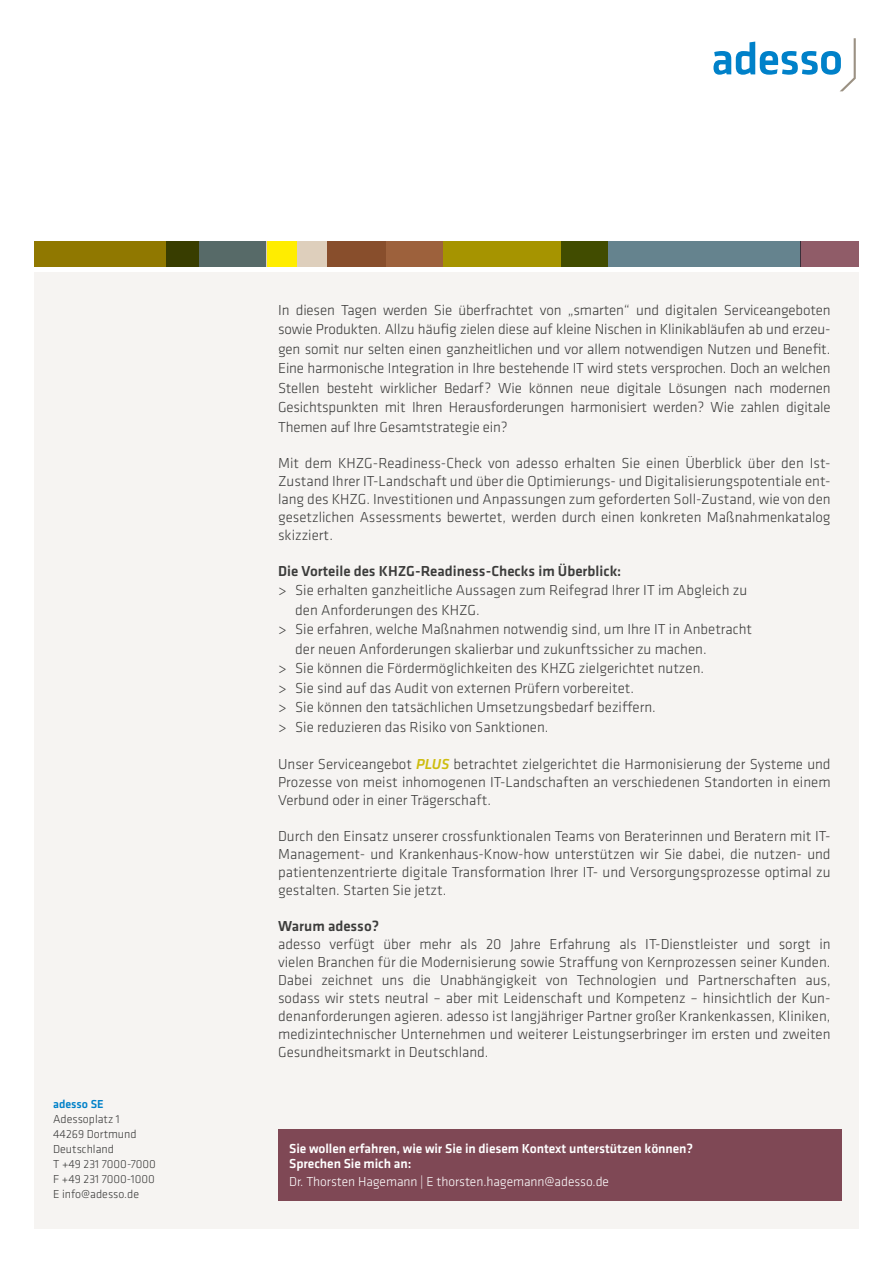
<style>
.page{position:relative;width:893px;height:1263px;background:#fff}
.page>*{position:absolute;margin:0;border:0;box-sizing:border-box;transform-origin:0 0}
.t1{font:300 15px/18px "Klavika";color:#3c3c3b;text-align:justify}
.t2{font:500 15px "Klavika";color:#3c3c3b}
.t3{font:500 13.5px/14.2px "Klavika";letter-spacing:-.005em;color:#fff}
.t4{font:300 13.5px "Klavika";letter-spacing:-.005em;color:#fff}
.t5{font:300 12px/15px "Klavika";color:#3c3c3b}
.t6{font:500 12px "Klavika";color:#0081c9}
.s1{font-weight:500;font-style:italic;color:#cebd0e}
</style>
<div class="page">
<div style="left:34px;top:272px;width:825px;height:957px;background:#f6f4f2"></div>
<div style="left:327px;top:242px;width:116px;height:25px;background:#9d613c"></div>
<div style="left:561px;top:242px;width:240px;height:25px;background:#65838e"></div>
<svg style="left:443px;top:242px;width:164px;height:25px;background:#897f00"></svg>
<svg style="left:34px;top:242px;width:351px;height:25px;background:#816f2f"></svg>
<div style="left:801px;top:242px;width:58px;height:25px;background:#905c68"></div>
<div style="left:267px;top:242px;width:29px;height:25px;background:#ffed00"></div>
<svg style="left:713px;top:38px;width:143px;height:53px"></svg>
<div style="left:278px;top:1129px;width:563px;height:71px;background:#7f4855"></div>
<p class="t6" style="left:53px;top:1098px;width:52px">adesso SE</p>
<p class="t5" style="left:53px;top:1112px;width:104px">Adessoplatz 1<br>44269 Dortmund<br>Deutschland<br>T +49 231 7000-7000<br>F +49 231 7000-1000<br>E info@adesso.de</p>
<p class="t1" style="left:278px;top:300px;width:554px;line-height:19.5px">In diesen Tagen werden Sie überfrachtet von „smarten“ und digitalen Serviceangeboten sowie Produkten. Allzu häufig zielen diese auf kleine Nischen in Klinikabläufen ab und erzeu&shy;gen somit nur selten einen ganzheitlichen und vor allem notwendigen Nutzen und Benefit.<br>Eine harmonische Integration in Ihre bestehende IT wird stets versprochen. Doch an welchen Stellen besteht wirklicher Bedarf? Wie können neue digitale Lösungen nach modernen Gesichtspunkten mit Ihren Herausforderungen harmonisiert werden? Wie zahlen digitale Themen auf Ihre Gesamtstrategie ein?</p>
<p class="t1" style="left:278px;top:454px;width:554px">Mit dem KHZG-Readiness-Check von adesso erhalten Sie einen Überblick über den Ist-Zustand Ihrer IT-Landschaft und über die Optimierungs- und Digitalisierungspotentiale ent&shy;lang des KHZG. Investitionen und Anpassungen zum geforderten Soll-Zustand, wie von den gesetzlichen Assessments bewertet, werden durch einen konkreten Maßnahmenkatalog skizziert.</p>
<p class="t2" style="left:278px;top:562px;width:345px">Die Vorteile des KHZG-Readiness-Checks im Überblick:</p>
<p class="t1" style="left:278px;top:581px;width:471px">&gt; Sie erhalten ganzheitliche Aussagen zum Reifegrad Ihrer IT im Abgleich zu</p>
<p class="t1" style="left:295px;top:601px;width:186px">den Anforderungen des KHZG.</p>
<p class="t1" style="left:278px;top:620px;width:476px">&gt; Sie erfahren, welche Maßnahmen notwendig sind, um Ihre IT in Anbetracht</p>
<p class="t1" style="left:295px;top:640px;width:413px">der neuen Anforderungen skalierbar und zukunftssicher zu machen.</p>
<p class="t1" style="left:278px;top:659px;width:427px">&gt; Sie können die Fördermöglichkeiten des KHZG zielgerichtet nutzen.</p>
<p class="t1" style="left:278px;top:679px;width:358px">&gt; Sie sind auf das Audit von externen Prüfern vorbereitet.</p>
<p class="t1" style="left:278px;top:698px;width:379px">&gt; Sie können den tatsächlichen Umsetzungsbedarf beziffern.</p>
<p class="t1" style="left:278px;top:718px;width:272px">&gt; Sie reduzieren das Risiko von Sanktionen.</p>
<p class="t1" style="left:278px;top:755px;width:554px">Unser Serviceangebot <span class="s1">PLUS</span> betrachtet zielgerichtet die Harmonisierung der Systeme und Prozesse von meist inhomogenen IT-Landschaften an verschiedenen Standorten in einem Verbund oder in einer Trägerschaft.</p>
<p class="t1" style="left:278px;top:827px;width:554px">Durch den Einsatz unserer crossfunktionalen Teams von Beraterinnen und Beratern mit IT-Management- und Krankenhaus-Know-how unterstützen wir Sie dabei, die nutzen- und patientenzentrierte digitale Transformation Ihrer IT- und Versorgungsprozesse optimal zu gestalten. Starten Sie jetzt.</p>
<p class="t2" style="left:278px;top:918px;width:103px">Warum adesso?</p>
<p class="t1" style="left:278px;top:935px;width:554px">adesso verfügt über mehr als 20 Jahre Erfahrung als IT-Dienstleister und sorgt in vielen Branchen für die Modernisierung sowie Straffung von Kernprozessen seiner Kunden.<br>Dabei zeichnet uns die Unabhängigkeit von Technologien und Partnerschaften aus, sodass wir stets neutral – aber mit Leidenschaft und Kompetenz – hinsichtlich der Kun&shy;denanforderungen agieren. adesso ist langjähriger Partner großer Krankenkassen, Kliniken, medizintechnischer Unternehmen und weiterer Leistungserbringer im ersten und zweiten Gesundheitsmarkt in Deutschland.</p>
<p class="t3" style="left:289px;top:1142px;width:405px">Sie wollen erfahren, wie wir Sie in diesem Kontext unterstützen können?<br>Sprechen Sie mich an:</p>
<p class="t4" style="left:289px;top:1174px;width:321px">Dr. Thorsten Hagemann | E thorsten.hagemann@adesso.de</p>
</div>
